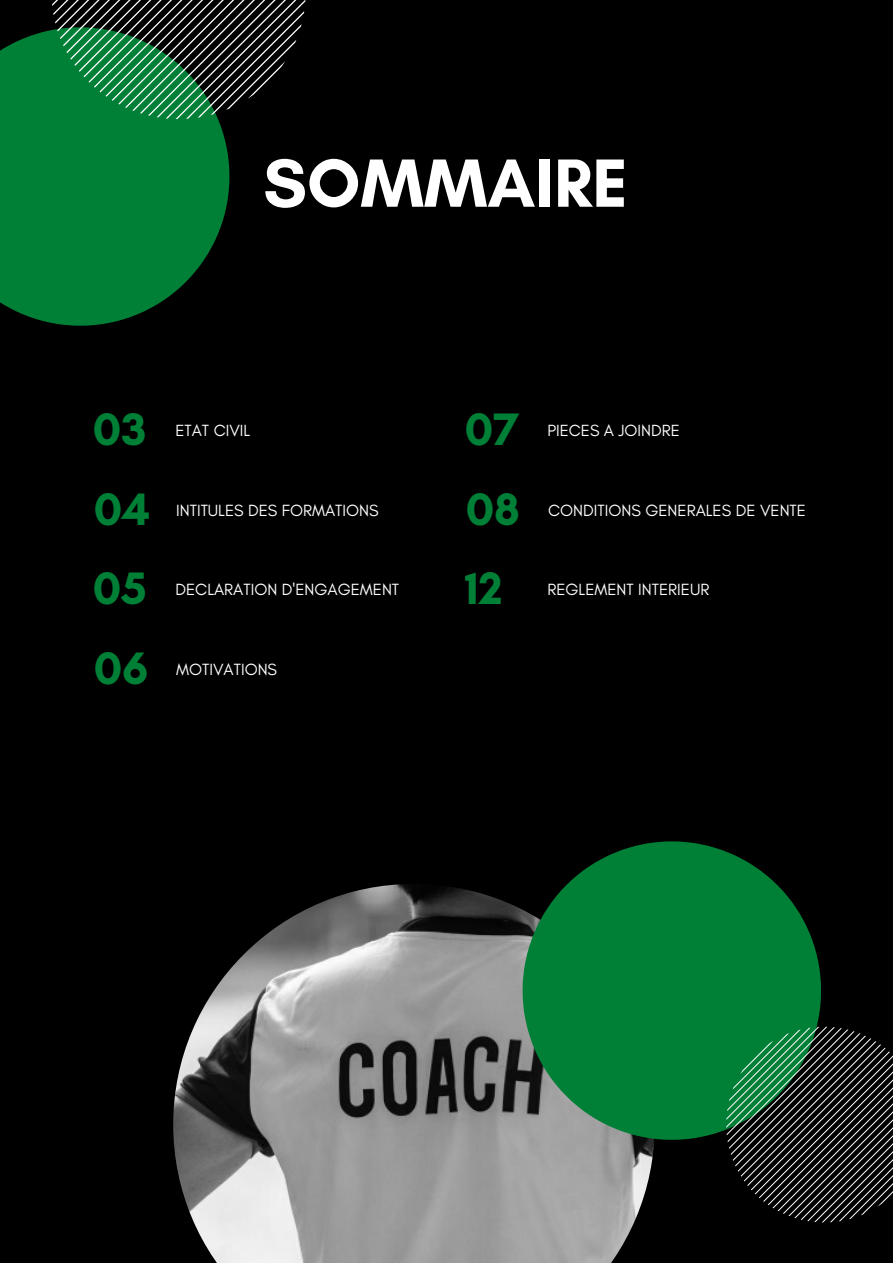
<style>
.page{position:relative;width:893px;height:1264px;background:#fff}
.page>*{position:absolute;margin:0;border:0;box-sizing:border-box;transform-origin:0 0}
.t1{font:700 69.45px "Glacial Indifference";color:#fff}
.t2{font:700 46.35px "Glacial Indifference";color:#008037}
.t3{font:16.5px "Glacial Indifference";color:#fff}
</style>
<div class="page">
<div style="left:0;top:0;width:892px;height:1262px;background:#000"></div>
<svg style="left:0;top:30px;width:229px;height:296px;background:#007030"></svg>
<svg style="left:52px;top:0;width:253px;height:119px"></svg>
<img style="left:173px;top:884px;width:481px;height:378px">
<svg style="left:522px;top:841px;width:299px;height:298px;background:#097035"></svg>
<svg style="left:726px;top:1026px;width:166px;height:196px"></svg>
<p class="t1" style="left:263px;top:141px;width:366px">SOMMAIRE</p>
<p class="t2" style="left:93px;top:401px;width:55px">03</p>
<p class="t3" style="left:175px;top:420px;width:76px">ETAT CIVIL</p>
<p class="t2" style="left:465px;top:401px;width:55px">07</p>
<p class="t3" style="left:547px;top:420px;width:134px">PIECES A JOINDRE</p>
<p class="t2" style="left:94px;top:481px;width:58px">04</p>
<p class="t3" style="left:176px;top:500px;width:204px">INTITULES DES FORMATIONS</p>
<p class="t2" style="left:93px;top:559px;width:55px">05</p>
<p class="t3" style="left:175px;top:579px;width:225px">DECLARATION D'ENGAGEMENT</p>
<p class="t2" style="left:94px;top:640px;width:56px">06</p>
<p class="t3" style="left:176px;top:659px;width:102px">MOTIVATIONS</p>
<p class="t2" style="left:465px;top:481px;width:56px">08</p>
<p class="t3" style="left:548px;top:500px;width:259px">CONDITIONS GENERALES DE VENTE</p>
<p class="t2" style="left:465px;top:559px;width:39px">12</p>
<p class="t3" style="left:547px;top:579px;width:163px">REGLEMENT INTERIEUR</p>
</div>
